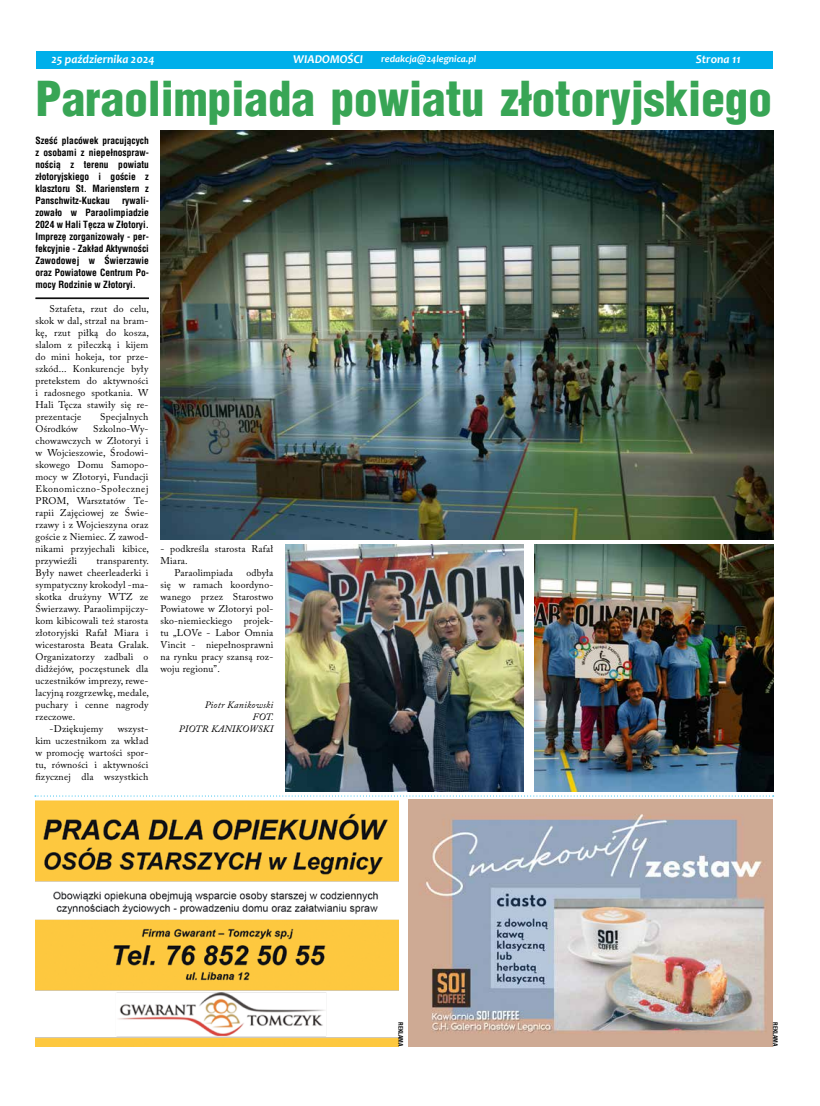
<style>
.page{position:relative;width:820px;height:1106px;background:#fff}
.page>*{position:absolute;margin:0;border:0;box-sizing:border-box;transform-origin:0 0}
.t1{font:900 47px "Switzerland Cond";color:#38a555}
.t2{font:italic 700 12px "Candara";color:#fff}
.t3{font:italic 700 10px "Candara";color:#fff}
.t4{font:9.8px/12px "Adobe Caslon Pro";letter-spacing:.02em;color:#000;text-align:justify}
.t5{font:italic 9.8px/12px "Adobe Caslon Pro";letter-spacing:.02em;color:#000;text-align:right}
.t6{font:700 9.5px/12px "Switzerland Condensed";color:#000;text-align:justify}
.t7{font:700 6px "Switzerland Condensed";color:#000}
</style>
<div class="page">
<div style="left:36px;top:52px;width:736px;height:17px;background:#00afea"></div>
<svg style="left:35px;top:795px;width:738px;height:1px"></svg>
<img style="left:409px;top:799px;width:362px;height:247px">
<img style="left:35px;top:800px;width:363px;height:246px">
<hr style="left:35px;top:298px;width:114px;height:1px;background:#000">
<img style="left:160px;top:131px;width:612px;height:408px">
<img style="left:534px;top:544px;width:238px;height:247px">
<img style="left:285px;top:544px;width:238px;height:247px">
<p class="t2" style="left:51px;top:52px;width:105px">25 października 2024</p>
<p class="t2" style="left:293px;top:52px;width:71px">WIADOMOŚCI</p>
<p class="t3" style="left:381px;top:52px;width:97px">redakcja@24legnica.pl</p>
<p class="t2" style="left:695px;top:51px;width:46px">Strona 11</p>
<h1 class="t1" style="left:35px;top:68px;width:737px">Paraolimpiada powiatu złotoryjskiego</h1>
<p class="t6" style="left:35px;top:135px;width:115px">Sześć placówek pracujących z osobami z niepełnospraw&shy;nością z terenu powiatu złotoryjskiego i goście z klasztoru St. Marienstern z Panschwitz-Kuckau</p>
<p class="t6" style="left:35px;top:195px;width:115px;text-indent:87px">rywali&shy;zowało w Paraolimpiadzie 2024 w Hali Tęcza w Złotoryi.<br>Imprezę zorganizowały - per&shy;fekcyjnie - Zakład Aktywności Zawodowej w Świerzawie oraz Powiatowe Centrum Po&shy;mocy Rodzinie w Złotoryi.</p>
<p class="t4" style="left:35px;top:303px;width:115px;text-indent:14px">Sztafeta, rzut do celu, skok w dal, strzał na bram&shy;kę, rzut piłką do kosza, slalom z piłeczką i kijem do mini hokeja, tor prze&shy;szkód... Konkurencje były pretekstem do aktywności i radosnego spotkania. W Hali Tęcza stawiły się re&shy;prezentacje</p>
<p class="t4" style="left:100px;top:411px;width:50px">Specjalnych</p>
<p class="t4" style="left:35px;top:423px;width:115px;text-indent:58px">Szkolno-Wy&shy;chowawczych w Złotoryi i w Wojcieszowie, Środowi&shy;skowego Domu Samopo&shy;mocy w Złotoryi, Fundacji Ekonomiczno-Społecznej PROM, Warsztatów Te&shy;rapii Zajęciowej ze Świe&shy;rzawy i z Wojcieszyna oraz goście z Niemiec. Z zawod&shy;nikami przyjechali kibice, przywieźli</p>
<p class="t4" style="left:35px;top:423px;width:44px">Ośrodków</p>
<p class="t4" style="left:96px;top:555px;width:54px">transparenty.</p>
<p class="t4" style="left:35px;top:567px;width:114px">Były nawet cheerleaderki i</p>
<p class="t4" style="left:35px;top:579px;width:114px">sympatyczny krokodyl -ma-</p>
<p class="t4" style="left:35px;top:591px;width:114px">skotka drużyny WTZ ze</p>
<p class="t4" style="left:35px;top:603px;width:114px">Świerzawy. Paraolimpijczy-</p>
<p class="t4" style="left:35px;top:615px;width:114px">kom kibicowali też starosta</p>
<p class="t4" style="left:35px;top:627px;width:114px">złotoryjski Rafał Miara i</p>
<p class="t4" style="left:35px;top:639px;width:115px">wicestarosta Beata Gralak.</p>
<p class="t4" style="left:35px;top:651px;width:114px">Organizatorzy zadbali o</p>
<p class="t4" style="left:35px;top:663px;width:114px">didżejów, poczęstunek dla</p>
<p class="t4" style="left:35px;top:675px;width:114px">uczestników imprezy, rewe-</p>
<p class="t4" style="left:35px;top:687px;width:115px">lacyjną rozgrzewkę, medale,</p>
<p class="t4" style="left:35px;top:699px;width:114px">puchary i cenne nagrody</p>
<p class="t4" style="left:35px;top:711px;width:41px">rzeczowe.</p>
<p class="t4" style="left:50px;top:723px;width:55px">-Dziękujemy</p>
<p class="t4" style="left:35px;top:723px;width:114px;text-indent:82px">wszyst&shy;kim uczestnikom za wkład w promocję wartości spor&shy;tu, równości i aktywności fizycznej dla wszystkich</p>
<p class="t4" style="left:160px;top:543px;width:114px">- podkreśla starosta Rafał</p>
<p class="t4" style="left:160px;top:555px;width:29px">Miara.</p>
<p class="t4" style="left:174px;top:567px;width:60px">Paraolimpiada</p>
<p class="t4" style="left:160px;top:567px;width:114px;text-indent:86px">odbyła się w ramach koordyno&shy;wanego przez Starostwo Powiatowe w Złotoryi pol&shy;sko-niemieckiego projek&shy;tu „LOVe - Labor Omnia Vincit - niepełnosprawni na rynku pracy szansą roz&shy;woju regionu”.</p>
<p class="t5" style="left:179px;top:699px;width:96px">Piotr Kanikowski<br>FOT.<br>PIOTR KANIKOWSKI</p>
<p class="t7" style="left:404px;top:1022px;width:26px;rotate:90deg">REKLAMA</p>
<p class="t7" style="left:778px;top:1022px;width:26px;rotate:90deg">REKLAMA</p>
</div>
